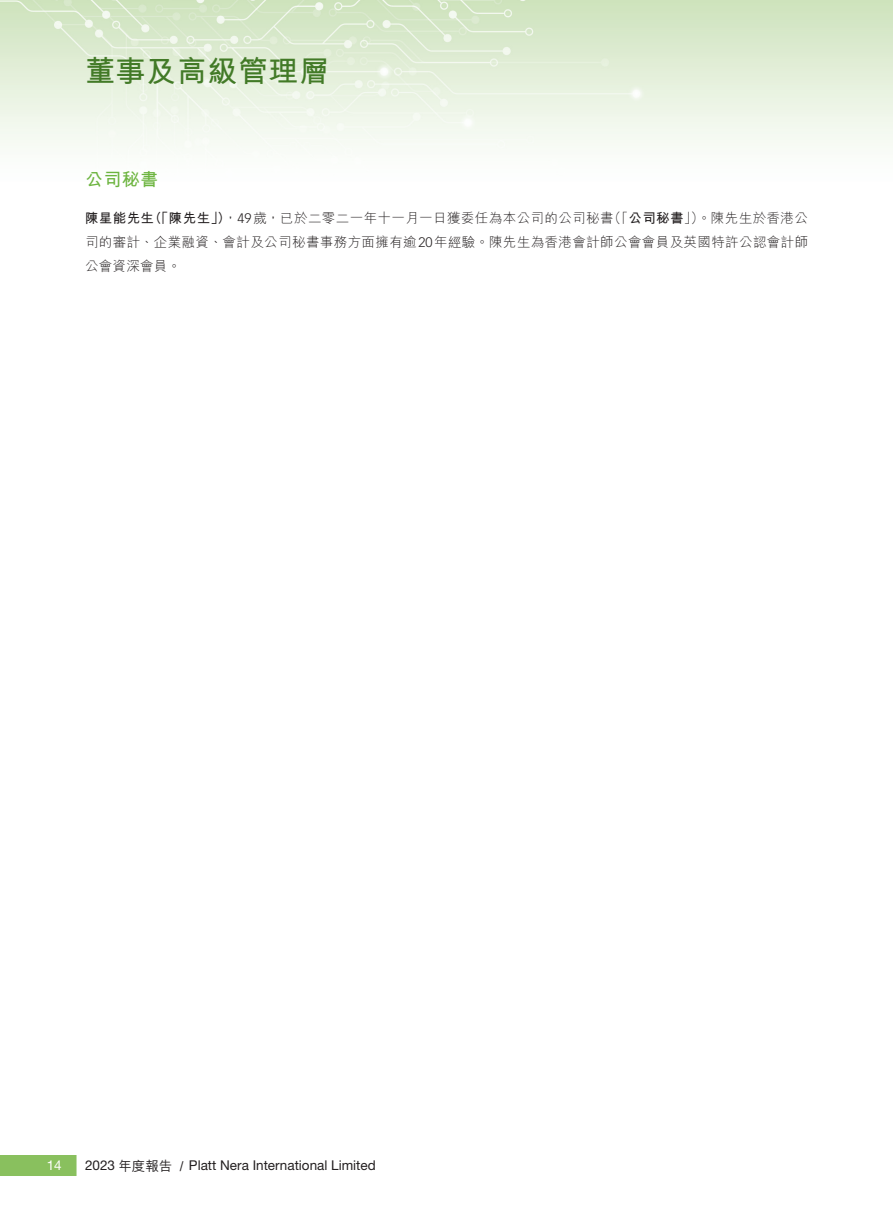
<style>
.page{position:relative;width:893px;height:1212px;background:#fff}
.page>*{position:absolute;margin:0;border:0;box-sizing:border-box;transform-origin:0 0}
.t1{font:700 30px "M Hei HK";letter-spacing:.02em;color:#427a27}
._01_H1{font:700 18px "M Hei HK";color:#6cb43f}
._00_txt{font:300 13.5px/24px "M Hei HK";letter-spacing:.03em;color:#231f20;text-align:justify}
.t2{font:13.5px "Helvetica Neue LT Std";color:#231f20}
.t3{font:13.5px "Helvetica Neue LT Std";color:#fff}
.s1{font-weight:700}
.s2{font-family:"Vectora LT Std"}
.s3{font-family:"M Hei HK";font-weight:500}
</style>
<div class="page">
<img style="left:0;top:0;width:893px;height:148px">
<div style="left:0;top:1155px;width:77px;height:21px;background:#89c05e"></div>
<h1 class="t1" style="left:85px;top:49px;width:246px">董事及高級管理層</h1>
<p class="_01_H1" style="left:85px;top:166px;width:75px">公司秘書</p>
<p class="_00_txt" style="left:85px;top:206px;width:725px"><span class="s1">陳星能先生（「陳先生」）</span>，<span class="s2">49</span>歲，已於二零二一年十一月一日獲委任為本公司的公司秘書（「<span class="s1">公司秘書</span>」）。陳先生於香港公司的審計、企業融資、會計及公司秘書事務方面擁有逾<span class="s2">20</span>年經驗。陳先生為香港會計師公會會員及英國特許公認會計師公會資深會員。</p>
<p class="t3" style="left:47px;top:1157px;width:17px">14</p>
<p class="t2" style="left:85px;top:1157px;width:292px">2023 <span class="s3">年度報告 /</span> Platt Nera International Limited</p>
</div>
